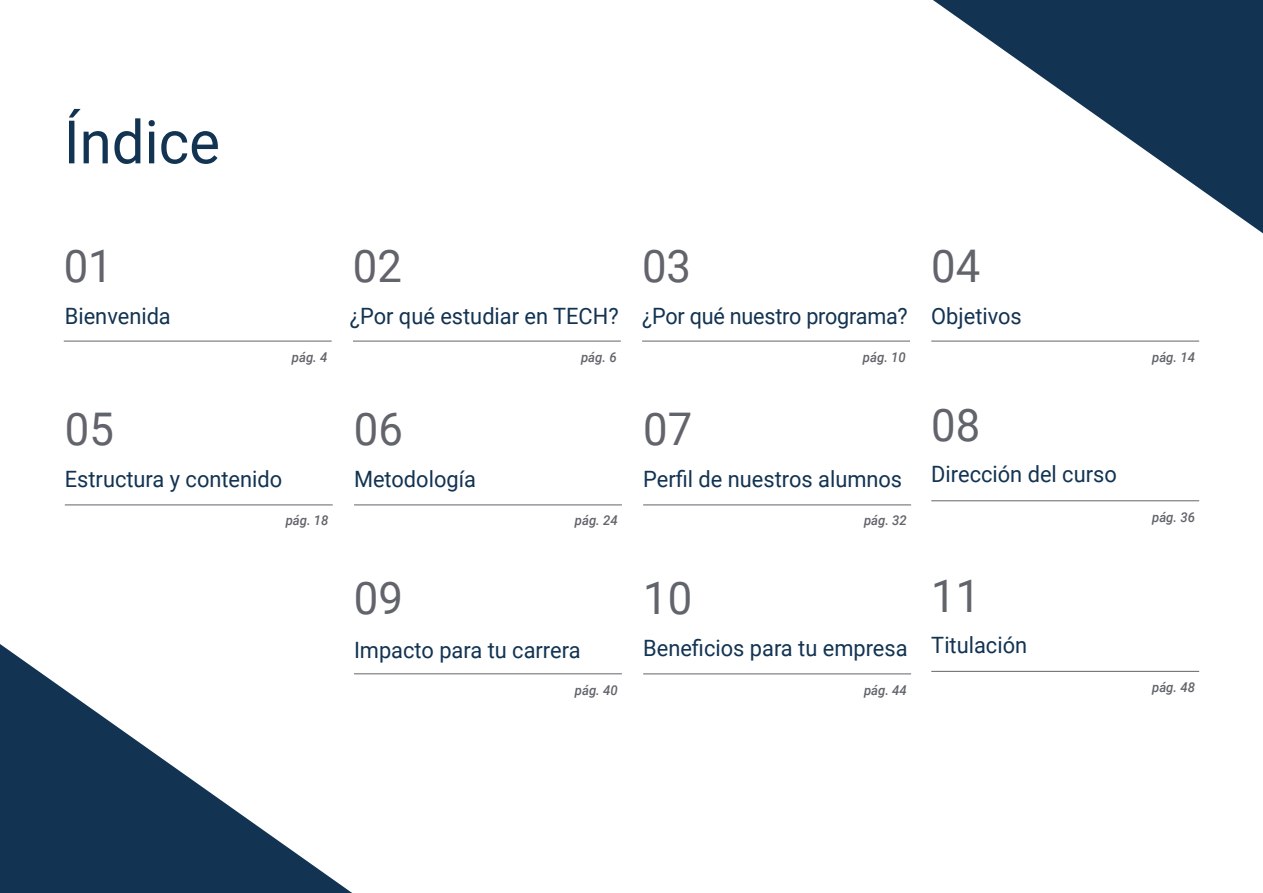
<style>
.page{position:relative;width:1263px;height:893px;background:#fff}
.page>*{position:absolute;margin:0;border:0;box-sizing:border-box;transform-origin:0 0}
.t1{font:60px "Roboto";color:#123352}
.t2{font:45px "Roboto";color:#61646a}
.t3{font:22.5px "Roboto";color:#123352}
.t4{font:22.5px "Roboto";color:#123352;scale:.96 1}
.t5{font:italic 500 13.5px "Roboto";color:#61646a}
</style>
<div class="page">
<hr style="left:64px;top:341px;width:268px;height:1px;background:#61646a">
<hr style="left:65px;top:504px;width:268px;height:1px;background:#61646a">
<hr style="left:931px;top:500px;width:268px;height:1px;background:#61646a">
<hr style="left:353px;top:341px;width:268px;height:1px;background:#61646a">
<hr style="left:354px;top:504px;width:268px;height:1px;background:#61646a">
<hr style="left:354px;top:673px;width:268px;height:1px;background:#61646a">
<hr style="left:643px;top:673px;width:268px;height:1px;background:#61646a">
<hr style="left:931px;top:671px;width:268px;height:1px;background:#61646a">
<hr style="left:642px;top:341px;width:268px;height:1px;background:#61646a">
<hr style="left:643px;top:504px;width:268px;height:1px;background:#61646a">
<hr style="left:931px;top:341px;width:268px;height:1px;background:#61646a">
<svg style="left:0;top:644px;width:352px;height:249px"></svg>
<svg style="left:933px;top:0;width:330px;height:233px"></svg>
<h1 class="t1" style="left:64px;top:100px;width:158px">Índice</h1>
<h2 class="t2" style="left:64px;top:235px;width:51px">01</h2>
<h2 class="t2" style="left:353px;top:235px;width:51px">02</h2>
<h2 class="t2" style="left:642px;top:235px;width:51px">03</h2>
<h2 class="t2" style="left:931px;top:235px;width:51px">04</h2>
<p class="t4" style="left:642px;top:301px;width:278px">¿Por qué nuestro programa?</p>
<p class="t3" style="left:65px;top:301px;width:108px">Bienvenida</p>
<p class="t3" style="left:931px;top:301px;width:92px">Objetivos</p>
<p class="t3" style="left:350px;top:301px;width:270px">¿Por qué estudiar en TECH?</p>
<p class="t5" style="left:292px;top:348px;width:37px">pág. 4</p>
<p class="t5" style="left:581px;top:348px;width:37px">pág. 6</p>
<p class="t5" style="left:863px;top:348px;width:44px">pág. 10</p>
<h2 class="t2" style="left:65px;top:397px;width:51px">05</h2>
<h2 class="t2" style="left:931px;top:393px;width:51px">08</h2>
<h2 class="t2" style="left:354px;top:397px;width:51px">06</h2>
<h2 class="t2" style="left:643px;top:397px;width:51px">07</h2>
<p class="t3" style="left:65px;top:463px;width:219px">Estructura y contenido</p>
<p class="t3" style="left:354px;top:463px;width:123px">Metodología</p>
<p class="t3" style="left:643px;top:463px;width:261px">Perfil de nuestros alumnos</p>
<p class="t3" style="left:931px;top:459px;width:187px">Dirección del curso</p>
<p class="t5" style="left:1152px;top:348px;width:44px">pág. 14</p>
<p class="t5" style="left:286px;top:511px;width:44px">pág. 18</p>
<p class="t5" style="left:1152px;top:508px;width:44px">pág. 36</p>
<p class="t5" style="left:864px;top:511px;width:44px">pág. 32</p>
<p class="t5" style="left:575px;top:511px;width:44px">pág. 24</p>
<h2 class="t2" style="left:354px;top:566px;width:51px">09</h2>
<h2 class="t2" style="left:643px;top:567px;width:51px">10</h2>
<h2 class="t2" style="left:931px;top:564px;width:51px">11</h2>
<p class="t3" style="left:354px;top:634px;width:228px">Impacto para tu carrera</p>
<p class="t3" style="left:643px;top:632px;width:385px">Beneficios para tu empresa Titulación</p>
<p class="t5" style="left:575px;top:681px;width:44px">pág. 40</p>
<p class="t5" style="left:864px;top:681px;width:44px">pág. 44</p>
<p class="t5" style="left:1152px;top:678px;width:44px">pág. 48</p>
</div>
